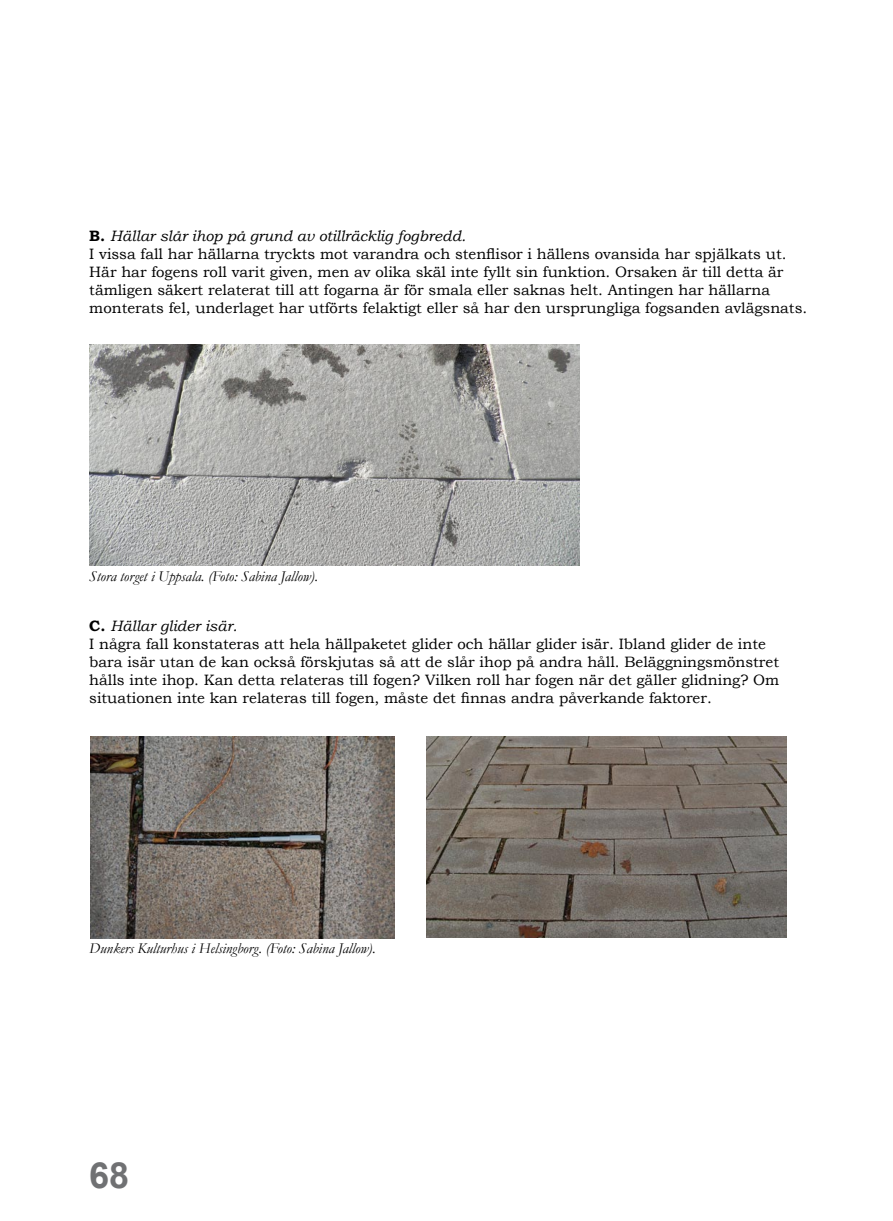
<style>
.page{position:relative;width:893px;height:1221px;background:#fff}
.page>*{position:absolute;margin:0;border:0;box-sizing:border-box;transform-origin:0 0}
.t1{font:700 36px "Arial";color:#707173}
.t2{font:15px/18px "Bookman Old Style";color:#000}
.t3{font:italic 15px "Garamond";color:#000}
.s1{font-weight:700}
.s2{font-style:italic}
</style>
<div class="page">
<img style="left:89px;top:344px;width:490px;height:221px">
<img style="left:90px;top:736px;width:304px;height:202px">
<img style="left:426px;top:736px;width:360px;height:201px">
<p class="t2" style="left:89px;top:226px;width:719px"><span class="s1">B.</span> <span class="s2">Hällar slår ihop på grund av otillräcklig fogbredd.<br></span>I vissa fall har hällarna tryckts mot varandra och stenflisor i hällens ovansida har spjälkats ut.<br>Här har fogens roll varit given, men av olika skäl inte fyllt sin funktion. Orsaken är till detta är tämligen säkert relaterat till att fogarna är för smala eller saknas helt. Antingen har hällarna monterats fel, underlaget har utförts felaktigt eller så har den ursprungliga fogsanden avlägsnats.</p>
<p class="t3" style="left:89px;top:566px;width:230px">Stora torget i Uppsala. (Foto: Sabina Jallow).</p>
<p class="t2" style="left:89px;top:617px;width:691px"><span class="s1">C.</span> <span class="s2">Hällar glider isär.<br></span>I några fall konstateras att hela hällpaketet glider och hällar glider isär. Ibland glider de inte bara isär utan de kan också förskjutas så att de slår ihop på andra håll. Beläggningsmönstret hålls inte ihop. Kan detta relateras till fogen? Vilken roll har fogen när det gäller glidning? Om situationen inte kan relateras till fogen, måste det finnas andra påverkande faktorer.</p>
<p class="t3" style="left:89px;top:937px;width:288px">Dunkers Kulturhus i Helsingborg. (Foto: Sabina Jallow).</p>
<h1 class="t1" style="left:89px;top:1151px;width:42px">68</h1>
</div>
